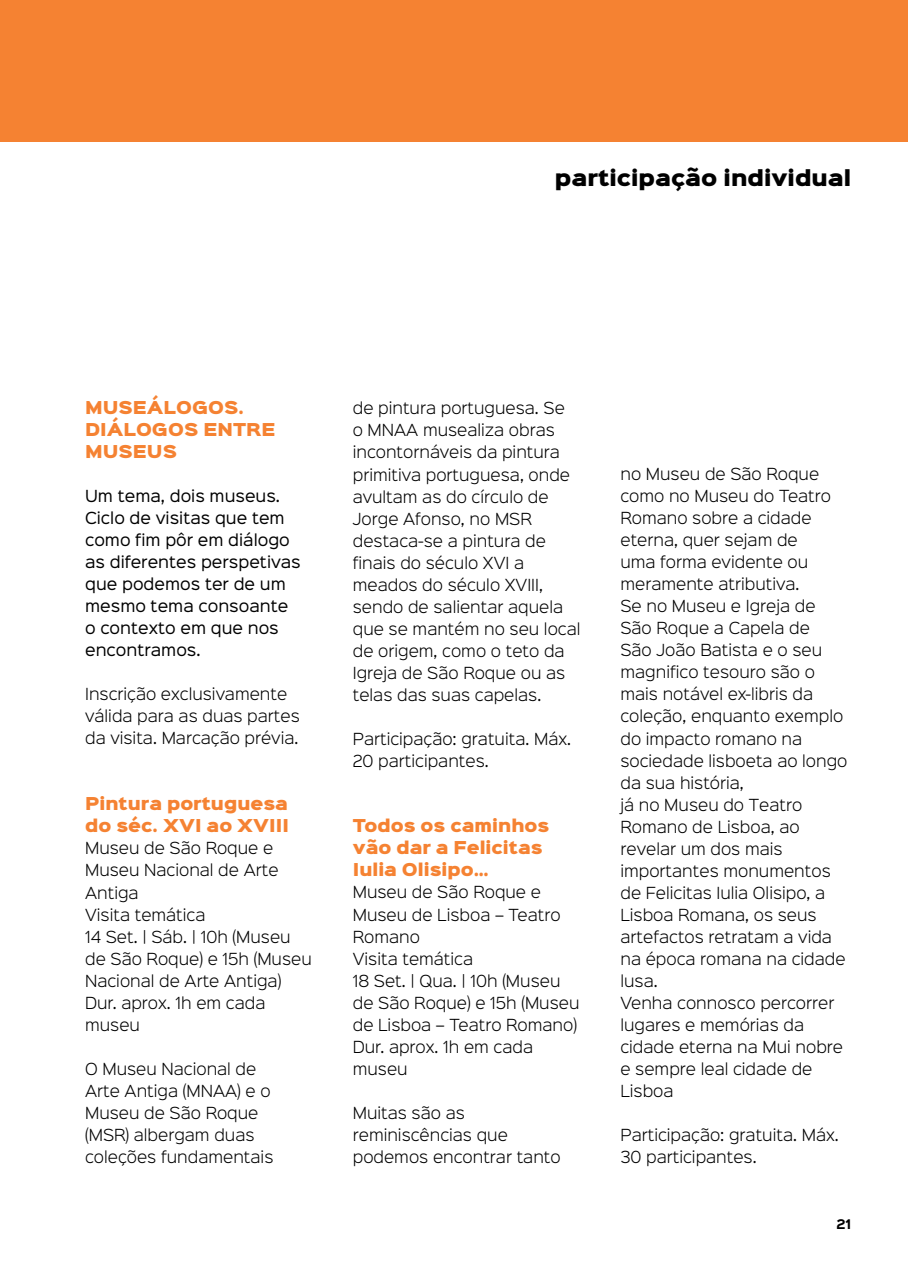
<style>
.page{position:relative;width:908px;height:1276px;background:#fff}
.page>*{position:absolute;margin:0;border:0;box-sizing:border-box;transform-origin:0 0}
.t1{font:20px "Sinkin Sans 900 X Black";color:#000}
.t2{font:16px/22px "Sinkin Sans 900 X Black";color:#f58232}
.t3{font:300 15px/22px "Sinkin Sans 300";color:#000}
.t4{font:15px/22px "Sinkin Sans 400";color:#000}
.t5{font:700 12px "Sinkin Sans 700";color:#000}
</style>
<div class="page">
<div style="left:0;top:0;width:907px;height:142px;background:#f58232"></div>
<h1 class="t1" style="left:554px;top:168px;width:298px">participação individual</h1>
<p class="t2" style="left:85px;top:398px;width:192px">MUSEÁLOGOS.<br>DIÁLOGOS ENTRE<br>MUSEUS</p>
<p class="t4" style="left:85px;top:484px;width:217px">Um tema, dois museus.<br>Ciclo de visitas que tem como fim pôr em diálogo as diferentes perspetivas que podemos ter de um mesmo tema consoante o contexto em que nos encontramos.</p>
<p class="t3" style="left:85px;top:682px;width:216px">Inscrição exclusivamente válida para as duas partes da visita. Marcação prévia.</p>
<p class="t2" style="left:85px;top:794px;width:205px">Pintura portuguesa do séc. XVI ao XVIII</p>
<p class="t3" style="left:85px;top:836px;width:228px">Museu de São Roque e<br>Museu Nacional de Arte<br>Antiga<br>Visita temática<br>14 Set. | Sáb. | 10h (Museu de São Roque) e 15h (Museu<br>Nacional de Arte Antiga)<br>Dur. aprox. 1h em cada museu</p>
<p class="t3" style="left:85px;top:1056px;width:190px">O Museu Nacional de<br>Arte Antiga (MNAA) e o<br>Museu de São Roque (MSR) albergam duas coleções fundamentais</p>
<p class="t3" style="left:352px;top:396px;width:229px">de pintura portuguesa. Se<br>o MNAA musealiza obras incontornáveis da pintura primitiva portuguesa, onde avultam as do círculo de<br>Jorge Afonso, no MSR destaca-se a pintura de finais do século XVI a meados do século XVIII, sendo de salientar aquela que se mantém no seu local de origem, como o teto da<br>Igreja de São Roque ou as telas das suas capelas.</p>
<p class="t3" style="left:352px;top:726px;width:220px">Participação: gratuita. Máx.<br>20 participantes.</p>
<p class="t2" style="left:352px;top:816px;width:198px">Todos os caminhos vão dar a Felicitas<br>Iulia Olisipo…</p>
<p class="t3" style="left:352px;top:880px;width:228px">Museu de São Roque e<br>Museu de Lisboa – Teatro<br>Romano<br>Visita temática<br>18 Set. | Qua. | 10h (Museu de São Roque) e 15h (Museu de Lisboa – Teatro Romano)<br>Dur. aprox. 1h em cada museu</p>
<p class="t3" style="left:352px;top:1100px;width:209px">Muitas são as reminiscências que podemos encontrar tanto</p>
<p class="t3" style="left:620px;top:462px;width:228px">no Museu de São Roque como no Museu do Teatro<br>Romano sobre a cidade eterna, quer sejam de<br>uma forma evidente ou meramente atributiva.<br>Se no Museu e Igreja de<br>São Roque a Capela de<br>São João Batista e o seu magnifico tesouro são o mais notável ex-libris da coleção, enquanto exemplo do impacto romano na sociedade lisboeta ao longo da sua história,<br>já no Museu do Teatro<br>Romano de Lisboa, ao revelar um dos mais importantes monumentos de Felicitas Iulia Olisipo, a<br>Lisboa Romana, os seus artefactos retratam a vida na época romana na cidade lusa.<br>Venha connosco percorrer lugares e memórias da cidade eterna na Mui nobre e sempre leal cidade de<br>Lisboa</p>
<p class="t3" style="left:620px;top:1122px;width:220px">Participação: gratuita. Máx.<br>30 participantes.</p>
<p class="t5" style="left:836px;top:1217px;width:16px">21</p>
</div>
